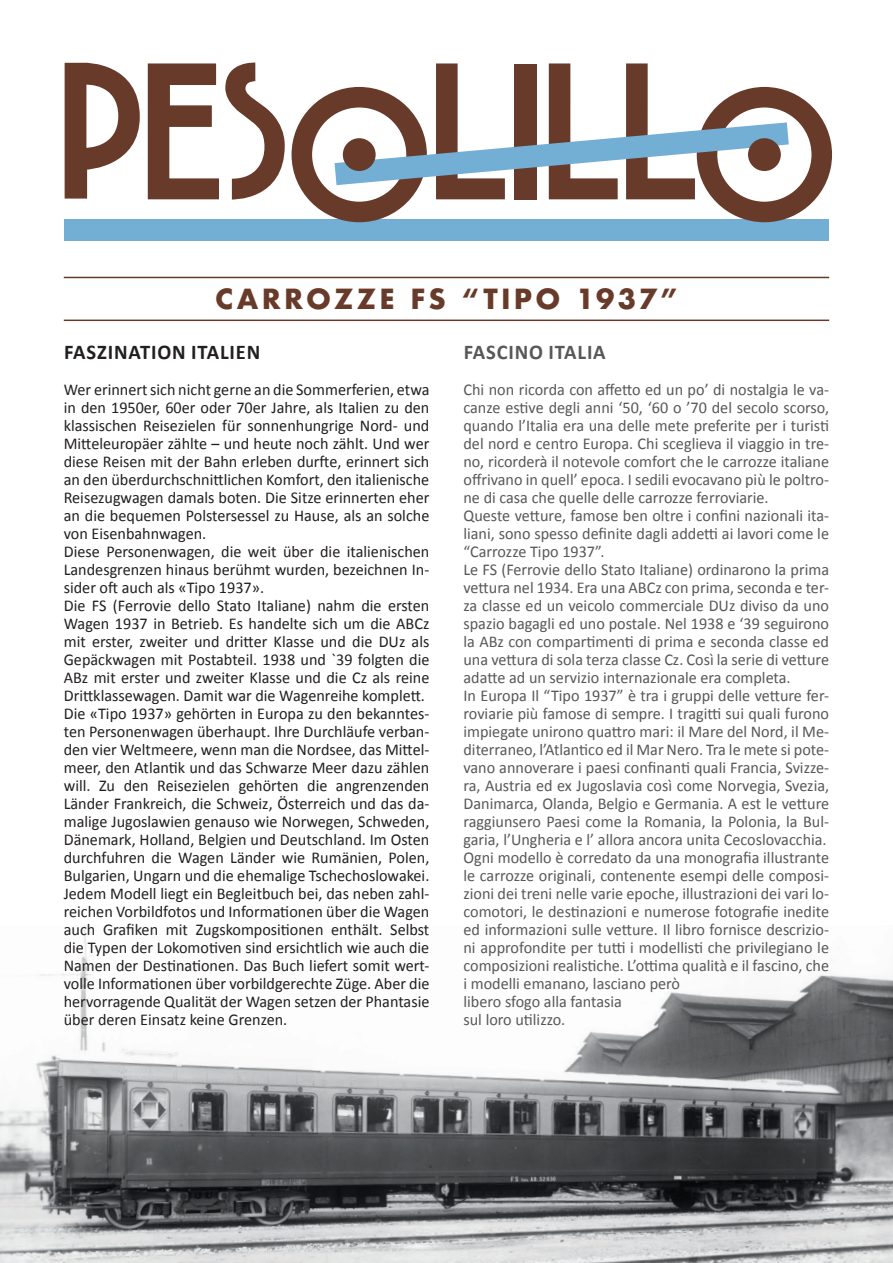
<style>
.page{position:relative;width:893px;height:1263px;background:#fff}
.page>*{position:absolute;margin:0;border:0;box-sizing:border-box;transform-origin:0 0}
.t1{font:700 27px "Futura";letter-spacing:.12em;color:#683a2a}
.t2{font:700 21px "Calibri";letter-spacing:.04em;color:#231f20}
.t3{font:700 21px "Calibri";letter-spacing:.04em;color:#57585a}
.t4{font:16.5px/18px "Calibri";color:#57585a}
.t5{font:16.5px/18px "Calibri";color:#231f20}
</style>
<div class="page">
<img style="left:0;top:926px;width:893px;height:337px">
<div style="left:64px;top:219px;width:764px;height:22px;background:#73aed4"></div>
<svg style="left:65px;top:63px;width:75px;height:136px"></svg>
<svg style="left:148px;top:63px;width:71px;height:136px"></svg>
<svg style="left:225px;top:63px;width:60px;height:137px"></svg>
<svg style="left:292px;top:63px;width:540px;height:159px"></svg>
<div style="left:343px;top:138px;width:33px;height:33px;background:#683a2a;border-radius:50%"></div>
<div style="left:748px;top:138px;width:33px;height:33px;background:#683a2a;border-radius:50%"></div>
<hr style="left:64px;top:277px;width:765px;height:1px;background:#683a2a">
<hr style="left:64px;top:320px;width:765px;height:1px;background:#683a2a">
<h1 class="t1" style="left:215px;top:280px;width:464px">CARROZZE FS “TIPO 1937”</h1>
<p class="t2" style="left:64px;top:338px;width:198px">FASZINATION ITALIEN</p>
<p class="t5" style="left:64px;top:380px;width:367px">Wer erinnert sich nicht gerne an die Sommerferien, etwa in den 1950er, 60er oder 70er Jahre, als Italien zu den klassischen Reisezielen für sonnenhungrige Nord- und Mitteleuropäer zählte – und heute noch zählt. Und wer diese Reisen mit der Bahn erleben durfte, erinnert sich an den überdurchschnittlichen Komfort, den italienische Reisezugwagen damals boten. Die Sitze erinnerten eher an die bequemen Polstersessel zu Hause, als an solche von Eisenbahnwagen.<br>Diese Personenwagen, die weit über die italienischen Landesgrenzen hinaus berühmt wurden, bezeichnen In&shy;sider oft auch als «Tipo 1937».<br>Die FS (Ferrovie dello Stato Italiane) nahm die ersten Wagen 1937 in Betrieb. Es handelte sich um die ABCz mit erster, zweiter und dritter Klasse und die DUz als Gepäckwagen mit Postabteil. 1938 und `39 folgten die ABz mit erster und zweiter Klasse und die Cz als reine Drittklassewagen. Damit war die Wagenreihe komplett.<br>Die «Tipo 1937» gehörten in Europa zu den bekanntes&shy;ten Personenwagen überhaupt. Ihre Durchläufe verban&shy;den vier Weltmeere, wenn man die Nordsee, das Mittel&shy;meer, den Atlantik und das Schwarze Meer dazu zählen will. Zu den Reisezielen gehörten die angrenzenden Länder Frankreich, die Schweiz, Österreich und das da&shy;malige Jugoslawien genauso wie Norwegen, Schweden, Dänemark, Holland, Belgien und Deutschland. Im Osten durchfuhren die Wagen Länder wie Rumänien, Polen, Bulgarien, Ungarn und die ehemalige Tschechoslowakei.<br>Jedem Modell liegt ein Begleitbuch bei, das neben zahl&shy;reichen Vorbildfotos und Informationen über die Wagen auch Grafiken mit Zugskompositionen enthält. Selbst die Typen der Lokomotiven sind ersichtlich wie auch die Namen der Destinationen. Das Buch liefert somit wert&shy;volle Informationen über vorbildgerechte Züge. Aber die hervorragende Qualität der Wagen setzen der Phantasie über deren Einsatz keine Grenzen.</p>
<p class="t3" style="left:464px;top:338px;width:143px">FASCINO ITALIA</p>
<p class="t4" style="left:463px;top:380px;width:367px">Chi non ricorda con affetto ed un po’ di nostalgia le va&shy;canze estive degli anni ‘50, ‘60 o ’70 del secolo scorso, quando l’Italia era una delle mete preferite per i turisti del nord e centro Europa. Chi sceglieva il viaggio in tre&shy;no, ricorderà il notevole comfort che le carrozze italiane offrivano in quell’ epoca. I sedili evocavano più le poltro&shy;ne di casa che quelle delle carrozze ferroviarie.<br>Queste vetture, famose ben oltre i confini nazionali ita&shy;liani, sono spesso definite dagli addetti ai lavori come le “Carrozze Tipo 1937”.<br>Le FS (Ferrovie dello Stato Italiane) ordinarono la prima vettura nel 1934. Era una ABCz con prima, seconda e ter&shy;za classe ed un veicolo commerciale DUz diviso da uno spazio bagagli ed uno postale. Nel 1938 e ‘39 seguirono la ABz con compartimenti di prima e seconda classe ed una vettura di sola terza classe Cz. Così la serie di vetture adatte ad un servizio internazionale era completa.<br>In Europa Il “Tipo 1937” è tra i gruppi delle vetture fer&shy;roviarie più famose di sempre. I tragitti sui quali furono impiegate unirono quattro mari: il Mare del Nord, il Me&shy;diterraneo, l’Atlantico ed il Mar Nero. Tra le mete si pote&shy;vano annoverare i paesi confinanti quali Francia, Svizze&shy;ra, Austria ed ex Jugoslavia così come Norvegia, Svezia, Danimarca, Olanda, Belgio e Germania. A est le vetture raggiunsero Paesi come la Romania, la Polonia, la Bul&shy;garia, l’Ungheria e l’ allora ancora unita Cecoslovacchia.<br>Ogni modello è corredato da una monografia illustrante le carrozze originali, contenente esempi delle composi&shy;zioni dei treni nelle varie epoche, illustrazioni dei vari lo&shy;comotori, le destinazioni e numerose fotografie inedite ed informazioni sulle vetture. Il libro fornisce descrizio&shy;ni approfondite per tutti i modellisti che privilegiano le composizioni realistiche. L’ottima qualità e il fascino, che i modelli emanano, lasciano però<br>libero sfogo alla fantasia<br>sul loro utilizzo.</p>
</div>
